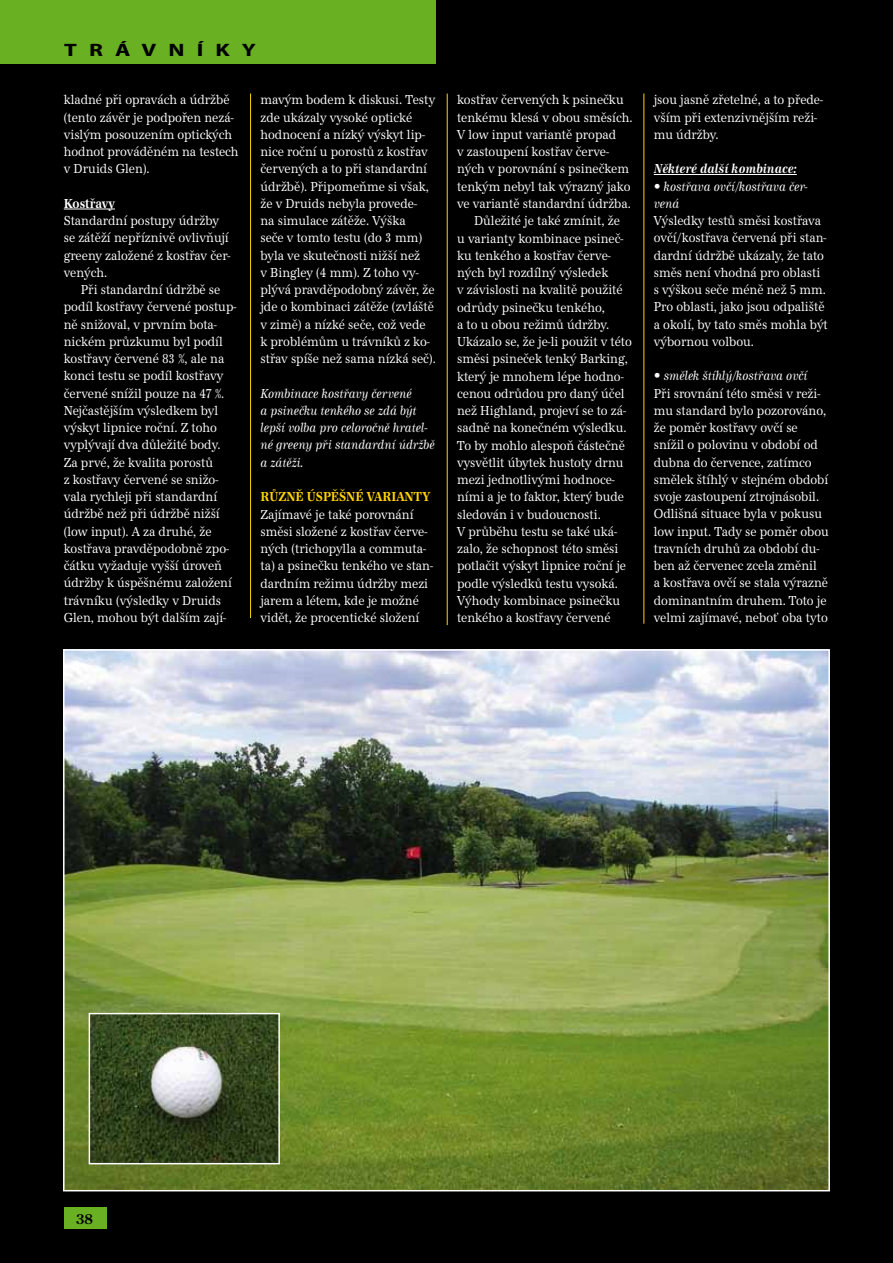
<style>
.page{position:relative;width:893px;height:1263px;background:#000}
.page>*{position:absolute;margin:0;border:0;box-sizing:border-box;transform-origin:0 0}
.t1{font:700 18px "Myriad Pro";letter-spacing:.52em;color:#000;scale:1.3 1}
.t2{font:13.5px/17.2px "URW Antiqua TCE";color:#fff;scale:.85 1}
.t3{font:italic 13.5px/17.2px "URW Antiqua TCE";color:#fff;scale:.85 1}
.t4{font:italic 700 13.5px "URW Antiqua TEE";color:#fff;scale:.85 1}
.t5{font:700 13.5px "URW Antiqua TCE";color:#ffd400;scale:.85 1}
.t6{font:700 13.5px "URW Antiqua TCE";color:#fff;scale:.85 1}
.t7{font:700 13.5px "Century Old Style Std";color:#000;scale:.95 1}
.s1{font-family:"Meta Normal CE";font-style:normal}
.s2{font-family:"Meta Normal CE"}
.s3{font-style:italic}
</style>
<div class="page">
<hr style="left:644px;top:94px;width:1px;height:530px;background:#ffd400">
<hr style="left:447px;top:94px;width:1px;height:531px;background:#ffd400">
<hr style="left:250px;top:94px;width:1px;height:524px;background:#ffd400">
<div style="left:0;top:0;width:436px;height:64px;background:#6ab023"></div>
<div style="left:64px;top:1208px;width:43px;height:21px;background:#6ab023"></div>
<img style="left:66px;top:652px;width:761px;height:536px">
<hr style="left:64px;top:209px;width:51px;height:1px;background:#fff">
<hr style="left:654px;top:174px;width:143px;height:1px;background:#fff">
<img style="left:92px;top:1016px;width:185px;height:145px">
<div style="left:89px;top:1013px;width:191px;height:151px;border:2px solid #fff"></div>
<h1 class="t1" style="left:64px;top:38px;width:149px">TRÁVNÍKY</h1>
<p class="t2" style="left:64px;top:91px;width:207px">kladné při opravách a údržbě (tento závěr je podpořen nezá&shy;vislým posouzením optických hodnot prováděném na testech v Druids Glen).</p>
<p class="t6" style="left:64px;top:195px;width:62px">Kostřavy</p>
<p class="t2" style="left:64px;top:212px;width:197px">Standardní postupy údržby se zátěží nepříznivě ovlivňují greeny založené z kostřav čer&shy;vených.</p>
<p class="t2" style="left:64px;top:281px;width:204px;text-indent:17px">Při standardní údržbě se podíl kostřavy červené postup&shy;ně snižoval, v prvním bota&shy;nickém průzkumu byl podíl kostřavy červené 83 %, ale na konci testu se podíl kostřavy červené snížil pouze na 47 %.<br>Nejčastějším výsledkem byl výskyt lipnice roční. Z toho vyplývají dva důležité body.<br>Za prvé, že kvalita porostů<br>z kostřavy červené se snižo&shy;vala rychleji při standardní údržbě než při údržbě nižší (low input). A za druhé, že kostřava pravděpodobně zpo&shy;čátku vyžaduje vyšší úroveň údržby k úspěšnému založení trávníku (výsledky v Druids<br>Glen, mohou být dalším zají-</p>
<p class="t2" style="left:260px;top:91px;width:208px">mavým bodem k diskusi. Testy zde ukázaly vysoké optické hodnocení a nízký výskyt lip&shy;nice roční u porostů z kostřav červených a to při standardní údržbě). Připomeňme si však, že v Druids nebyla provede-<br>na simulace zátěže. Výška<br>seče v tomto testu (do 3 mm) byla ve skutečnosti nižší než<br>v Bingley (4 mm). Z toho vy&shy;plývá pravděpodobný závěr, že jde o kombinaci zátěže (zvláště v zimě) a nízké seče, což vede k problémům u trávníků z ko&shy;střav spíše než sama nízká seč).</p>
<p class="t3" style="left:260px;top:385px;width:207px">Kombinace kostřavy červené<br>a psinečku tenkého se zdá být lepší volba pro celoročně hratel&shy;né greeny při standardní údržbě a zátěži.</p>
<p class="t5" style="left:260px;top:489px;width:201px">RŮZNĚ ÚSPĚŠNÉ VARIANTY</p>
<p class="t2" style="left:260px;top:506px;width:204px">Zajímavé je také porovnání směsi složené z kostřav červe&shy;ných (trichopylla a commuta&shy;ta) a psinečku tenkého ve stan&shy;dardním režimu údržby mezi jarem a létem, kde je možné vidět, že procentické složení</p>
<p class="t2" style="left:457px;top:92px;width:198px">kostřav červených k psinečku</p>
<p class="t2" style="left:457px;top:109px;width:208px">tenkému klesá v obou směsích.</p>
<p class="t2" style="left:457px;top:126px;width:189px">V low input variantě propad</p>
<p class="t2" style="left:457px;top:143px;width:180px">v zastoupení kostřav červe-</p>
<p class="t2" style="left:457px;top:161px;width:204px">ných v porovnání s psinečkem</p>
<p class="t2" style="left:457px;top:178px;width:205px">tenkým nebyl tak výrazný jako</p>
<p class="t2" style="left:457px;top:195px;width:206px">ve variantě standardní údržba.</p>
<p class="t2" style="left:474px;top:212px;width:173px">Důležité je také zmínit, že</p>
<p class="t2" style="left:457px;top:230px;width:197px">u varianty kombinace psineč-</p>
<p class="t2" style="left:457px;top:247px;width:182px">ku tenkého a kostřav červe-</p>
<p class="t2" style="left:457px;top:264px;width:179px">ných byl rozdílný výsledek</p>
<p class="t2" style="left:457px;top:281px;width:196px">v závislosti na kvalitě použité</p>
<p class="t2" style="left:457px;top:299px;width:176px">odrůdy psinečku tenkého,</p>
<p class="t2" style="left:457px;top:316px;width:181px">a to u obou režimů údržby.</p>
<p class="t2" style="left:457px;top:333px;width:207px">Ukázalo se, že je-li použit v této</p>
<p class="t2" style="left:457px;top:350px;width:202px">směsi psineček tenký Barking,</p>
<p class="t2" style="left:457px;top:368px;width:197px">který je mnohem lépe hodno-</p>
<p class="t2" style="left:457px;top:385px;width:198px">cenou odrůdou pro daný účel</p>
<p class="t2" style="left:457px;top:402px;width:200px">než Highland, projeví se to zá-</p>
<p class="t2" style="left:457px;top:419px;width:201px">sadně na konečném výsledku.</p>
<p class="t2" style="left:457px;top:437px;width:199px">To by mohlo alespoň částečně</p>
<p class="t2" style="left:457px;top:454px;width:197px">vysvětlit úbytek hustoty drnu</p>
<p class="t2" style="left:457px;top:471px;width:187px">mezi jednotlivými hodnoce-</p>
<p class="t2" style="left:457px;top:488px;width:198px">ními a je to faktor, který bude</p>
<p class="t2" style="left:457px;top:506px;width:171px">sledován i v budoucnosti.</p>
<p class="t2" style="left:457px;top:523px;width:190px">V průběhu testu se také uká-</p>
<p class="t2" style="left:457px;top:540px;width:191px">zalo, že schopnost této směsi</p>
<p class="t2" style="left:457px;top:557px;width:200px">potlačit výskyt lipnice roční je</p>
<p class="t2" style="left:457px;top:575px;width:191px">podle výsledků testu vysoká.</p>
<p class="t2" style="left:457px;top:592px;width:193px">Výhody kombinace psinečku</p>
<p class="t2" style="left:457px;top:609px;width:182px">tenkého a kostřavy červené</p>
<p class="t2" style="left:654px;top:91px;width:201px">jsou jasně zřetelné, a to přede&shy;vším při extenzivnějším reži&shy;mu údržby.</p>
<p class="t4" style="left:654px;top:161px;width:170px">Některé další kombinace:</p>
<p class="t3" style="left:654px;top:178px;width:182px"><span class="s1">•</span> kostřava ovčí/kostřava čer&shy;vená</p>
<p class="t2" style="left:654px;top:212px;width:206px">Výsledky testů směsi kostřava ovčí/kostřava červená při stan&shy;dardní údržbě ukázaly, že tato směs není vhodná pro oblasti s výškou seče méně než 5 mm.<br>Pro oblasti, jako jsou odpaliště a okolí, by tato směs mohla být výbornou volbou.</p>
<p class="t2" style="left:654px;top:367px;width:207px"><span class="s2">•</span> <span class="s3">smělek štíhlý/kostřava ovčí<br></span>Při srovnání této směsi v reži&shy;mu standard bylo pozorováno, že poměr kostřavy ovčí se snížil o polovinu v období od dubna do července, zatímco smělek štíhlý v stejném období svoje zastoupení ztrojnásobil.<br>Odlišná situace byla v pokusu low input. Tady se poměr obou travních druhů za období du&shy;ben až červenec zcela změnil<br>a kostřava ovčí se stala výrazně dominantním druhem. Toto je velmi zajímavé, neboť oba tyto</p>
<p class="t7" style="left:76px;top:1210px;width:19px">38</p>
</div>
